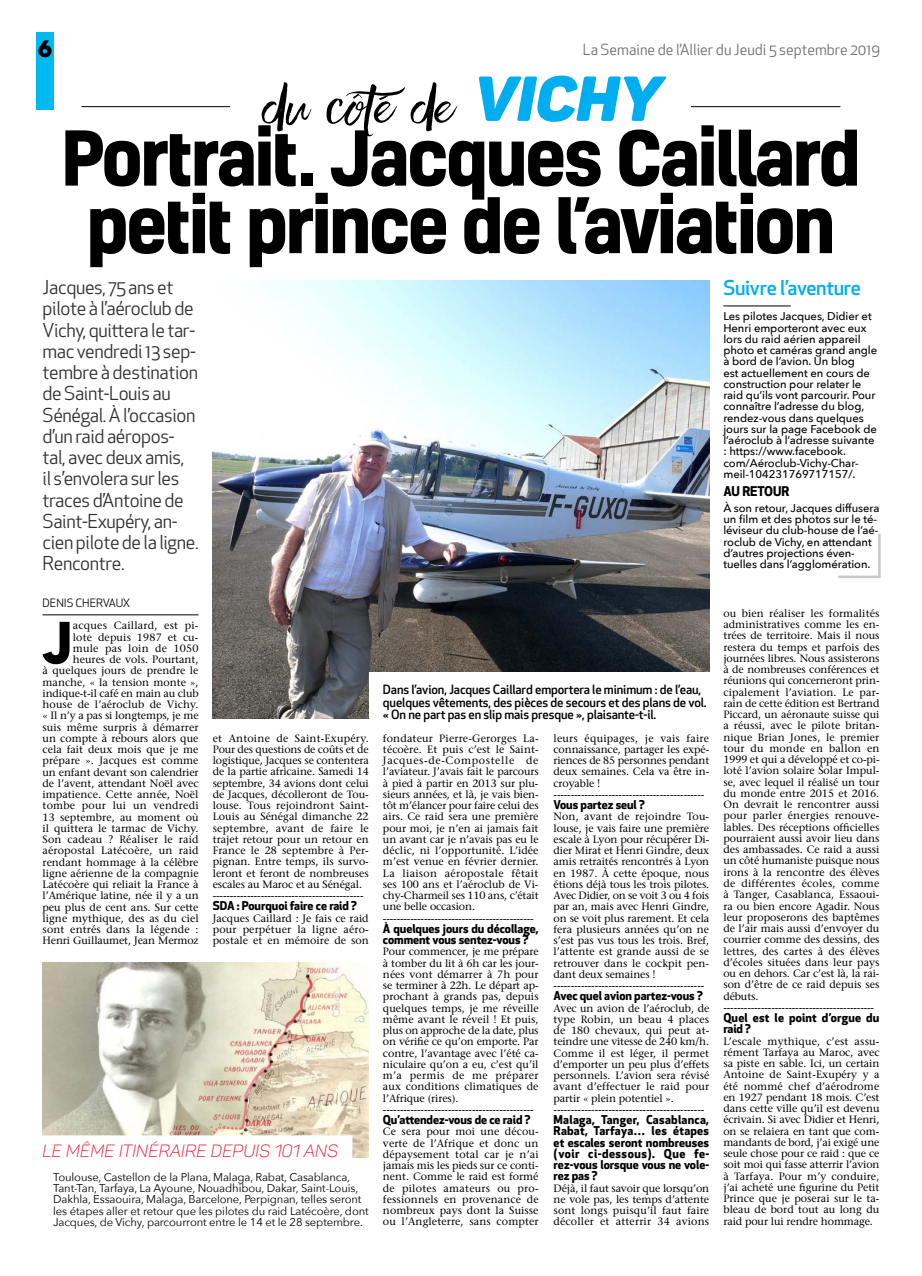
<style>
.page{position:relative;width:922px;height:1276px;background:#fff}
.page>*{position:absolute;margin:0;border:0;box-sizing:border-box;transform-origin:0 0}
.t1{font:700 72.5px/67.5px "Kelson";letter-spacing:-.04em;color:#000;text-align:center}
.t2{font:700 58.25px "Avenir Next";color:#000}
.t3{font:52.5px "Faith And Glory One";color:#000}
.t4{font:700 22.5px "Avant Garde";color:#000}
.t5{font:500 20px "Apex New";letter-spacing:-.015em;color:#00aeef}
.t6{font:18.75px/21.2px "Apex New";letter-spacing:-.02em;color:#2e2e2f}
.t7{font:17.5px "Panton Lightitalic Caps";letter-spacing:.01em;color:#ed1b35}
.t8{font:15px "Apex New";color:#6d6e71}
.t9{font:700 13.12px "Apex New";letter-spacing:-.005em;color:#000}
.t10{font:500 12.5px/12.5px "Apex New";letter-spacing:-.01em;color:#000}
.t11{font:700 11.88px/11.2px "Apex New";letter-spacing:-.005em;color:#000}
.t12{font:700 11.88px/11.2px "Apex New";letter-spacing:.015em;color:#000}
.t13{font:500 11.25px/11.2px "Avenir Next";letter-spacing:-.005em;color:#000}
.t14{font:11.25px/11.2px "Avenir Next";letter-spacing:-.01em;color:#000}
.t15{font:11.25px "Apex New";color:#000}
.t16{font:500 10.62px/11.2px "Stone Serif Std";color:#000}
.s1{font-family:"Panton Blackitalic Caps";font-size:62.5px;color:#00aeef}
</style>
<div class="page">
<hr style="left:81px;top:106px;width:759px;height:1px;background:#000">
<div style="left:230px;top:60px;width:461px;height:75px;background:#fff"></div>
<hr style="left:43px;top:614px;width:155px;height:1px;background:#000">
<img style="left:213px;top:280px;width:496px;height:438px">
<div style="left:369px;top:672px;width:340px;height:53px;background:#fff"></div>
<img style="left:43px;top:962px;width:326px;height:195px">
<div style="left:32px;top:1135px;width:320px;height:28px;background:#fff"></div>
<hr style="left:877px;top:533px;width:3px;height:43px;background:#c7c8ca">
<hr style="left:838px;top:575px;width:42px;height:3px;background:#c7c8ca">
<hr style="left:723px;top:306px;width:67px;height:1px;background:#000">
<div style="left:36px;top:32px;width:18px;height:78px;background:#00b9f1"></div>
<h3 class="t4" style="left:38px;top:34px;width:15px">6</h3>
<h3 class="t8" style="left:582px;top:40px;width:299px">La Semaine de l’Allier du Jeudi 5 septembre 2019</h3>
<h3 class="t3" style="left:262px;top:72px;width:401px">du côté de <span class="s1">Vichy</span></h3>
<h1 class="t1" style="left:61px;top:122px;width:801px">Portrait. Jacques Caillard petit prince de l’aviation</h1>
<p class="t6" style="left:43px;top:277px;width:157px">Jacques, 75 ans et pilote à l’aéroclub de<br>Vichy, quittera le tar&shy;mac vendredi 13 sep&shy;tembre à destination de Saint-Louis au<br>Sénégal. À l’occasion d’un raid aéropos&shy;tal, avec deux amis,<br>il s’envolera sur les traces d’Antoine de<br>Saint-Exupéry, an&shy;cien pilote de la ligne.<br>Rencontre.</p>
<p class="t15" style="left:43px;top:596px;width:89px">DENIS CHERVAUX</p>
<h2 class="t2" style="left:43px;top:592px;width:32px">J</h2>
<p class="t16" style="left:43px;top:620px;width:158px;text-align:right">acques Caillard, est pi-<br>lote depuis 1987 et cu-<br>mule pas loin de 1050 heures de vols. Pourtant,<br>à quelques jours de prendre le manche, « la tension monte », indique-t-il café en main au club house de l’aéroclub de Vichy. « Il n’y a pas si longtemps, je me suis même surpris à démarrer un compte à rebours alors que cela fait deux mois que je me prépare ». Jacques est comme un enfant devant son calendrier de l’avent, attendant Noël avec impatience. Cette année, Noël tombe pour lui un vendredi<br>13 septembre, au moment où il quittera le tarmac de Vichy.<br>Son cadeau ? Réaliser le raid aéropostal Latécoère, un raid rendant hommage à la célèbre ligne aérienne de la compagnie<br>Latécoère qui reliait la France à l’Amérique latine, née il y a un peu plus de cent ans. Sur cette ligne mythique, des as du ciel sont entrés dans la légende :<br>Henri Guillaumet, Jean Mermoz</p>
<p class="t16" style="left:213px;top:732px;width:157px">et Antoine de Saint-Exupéry.<br>Pour des questions de coûts et de logistique, Jacques se contentera de la partie africaine. Samedi 14 septembre, 34 avions dont celui de Jacques, décolleront de Tou&shy;louse. Tous rejoindront Saint-<br>Louis au Sénégal dimanche 22 septembre, avant de faire le trajet retour pour un retour en<br>France le 28 septembre à Per&shy;pignan. Entre temps, ils survo&shy;leront et feront de nombreuses escales au Maroc et au Sénégal. --------------------------------------------</p>
<p class="t11" style="left:213px;top:900px;width:146px">SDA : Pourquoi faire ce raid ?</p>
<p class="t16" style="left:213px;top:912px;width:157px;text-align:justify">Jacques Caillard : Je fais ce raid pour perpétuer la ligne aéro&shy;postale et en mémoire de son</p>
<h3 class="t7" style="left:43px;top:1139px;width:297px">LE MÊME ITINÉRAIRE DEPUIS 101 ANS</h3>
<p class="t14" style="left:53px;top:1171px;width:317px">Toulouse, Castellon de la Plana, Malaga, Rabat, Casablanca, Tant-Tan, Tarfaya, La Ayoune, Nouadhibou, Dakar, Saint-Louis, Dakhla, Essaouira, Malaga, Barcelone, Perpignan, telles seront les étapes aller et retour que les pilotes du raid Latécoère, dont Jacques, de Vichy, parcourront entre le 14 et le 28 septembre.</p>
<p class="t10" style="left:383px;top:683px;width:325px">Dans l’avion, Jacques Caillard emportera le minimum : de l’eau, quelques vêtements, des pièces de secours et des plans de vol. « On ne part pas en slip mais presque », plaisante-t-il.</p>
<p class="t16" style="left:383px;top:732px;width:157px">fondateur Pierre-Gerorges La&shy;técoère. Et puis c’est le Saint-<br>Jacques-de-Compostelle de l’aviateur. J’avais fait le parcours à pied à partir en 2013 sur plu&shy;sieurs années, et là, je vais bien&shy;tôt m’élancer pour faire celui des airs. Ce raid sera une première pour moi, je n’en ai jamais fait un avant car je n’avais pas eu le déclic, ni l’opportunité. L’idée m’est venue en février dernier.<br>La liaison aéropostale fêtait ses 100 ans et l’aéroclub de Vi&shy;chy-Charmeil ses 110 ans, c’était une belle occasion. --------------------------------------------</p>
<p class="t11" style="left:383px;top:922px;width:157px">À quelques jours du décollage, comment vous sentez-vous ?</p>
<p class="t16" style="left:383px;top:946px;width:157px">Pour commencer, je me prépare à tomber du lit à 6h car les jour&shy;nées vont démarrer à 7h pour se terminer à 22h. Le départ ap&shy;prochant à grands pas, depuis quelques temps, je me réveille même avant le réveil ! Et puis, plus on approche de la date, plus on vérifie ce qu’on emporte. Par contre, l’avantage avec l’été ca&shy;niculaire qu’on a eu, c’est qu’il m’a permis de me préparer aux conditions climatiques de l’Afrique (rires). --------------------------------------------</p>
<p class="t11" style="left:383px;top:1113px;width:149px">Qu’attendez-vous de ce raid ?</p>
<p class="t16" style="left:383px;top:1126px;width:157px;text-align:justify">Ce sera pour moi une décou&shy;verte de l’Afrique et donc un dépaysement total car je n’ai jamais mis les pieds sur ce conti&shy;nent. Comme le raid est formé de pilotes amateurs ou pro&shy;fessionnels en provenance de nombreux pays dont la Suisse ou l’Angleterre, sans compter</p>
<p class="t16" style="left:553px;top:732px;width:157px">leurs équipages, je vais faire connaissance, partager les expé&shy;riences de 85 personnes pendant deux semaines. Cela va être in&shy;croyable ! --------------------------------------------</p>
<p class="t11" style="left:553px;top:798px;width:93px">Vous partez seul ?</p>
<p class="t16" style="left:553px;top:811px;width:157px">Non, avant de rejoindre Tou&shy;louse, je vais faire une première escale à Lyon pour récupérer Di&shy;dier Mirat et Henri Gindre, deux amis retraités rencontrés à Lyon en 1987. À cette époque, nous étions déjà tous les trois pilotes.<br>Avec Didier, on se voit 3 ou 4 fois par an, mais avec Henri Gindre, on se voit plus rarement. Et cela fera plusieurs années qu’on ne s’est pas vus tous les trois. Bref, l’attente est grande aussi de se retrouver dans le cockpit pen&shy;dant deux semaines ! --------------------------------------------</p>
<p class="t11" style="left:553px;top:990px;width:151px">Avec quel avion partez-vous ?</p>
<p class="t16" style="left:553px;top:1002px;width:157px">Avec un avion de l’aéroclub, de type Robin, un beau 4 places de 180 chevaux, qui peut at&shy;teindre une vitesse de 240 km/h.<br>Comme il est léger, il permet d’emporter un peu plus d’effets personnels. L’avion sera révisé avant d’effectuer le raid pour partir « plein potentiel ». --------------------------------------------</p>
<p class="t11" style="left:553px;top:1113px;width:157px;text-align:justify">Malaga, Tanger, Casablanca, Rabat, Tarfaya… les étapes et escales seront nombreuses (voir ci-dessous). Que fe&shy;rez-vous lorsque vous ne vole&shy;rez pas ?</p>
<p class="t16" style="left:553px;top:1182px;width:157px;text-align:justify">Déjà, il faut savoir que lorsqu’on ne vole pas, les temps d’attente sont longs puisqu’il faut faire décoller et atterrir 34 avions</p>
<h3 class="t5" style="left:723px;top:274px;width:139px">Suivre l’aventure</h3>
<p class="t13" style="left:723px;top:310px;width:155px">Les pilotes Jacques, Didier et<br>Henri emporteront avec eux lors du raid aérien appareil photo et caméras grand angle à bord de l’avion. Un blog<br>est actuellement en cours de construction pour relater le raid qu’ils vont parcourir. Pour connaître l’adresse du blog, rendez-vous dans quelques jours sur la page Facebook de l’aéroclub à l’adresse suivante : https://www.facebook. com/Aéroclub-Vichy-Char&shy;meil-104231769717157/.</p>
<p class="t9" style="left:723px;top:482px;width:67px">AU RETOUR</p>
<p class="t13" style="left:723px;top:502px;width:157px">À son retour, Jacques diffusera un film et des photos sur le té&shy;léviseur du club-house de l’aé&shy;roclub de Vichy, en attendant d’autres projections éven&shy;tuelles dans l’agglomération.</p>
<p class="t16" style="left:723px;top:607px;width:158px">ou bien réaliser les formalités administratives comme les en&shy;trées de territoire. Mais il nous restera du temps et parfois des journées libres. Nous assisterons à de nombreuses conférences et réunions qui concerneront prin&shy;cipalement l’aviation. Le par&shy;rain de cette édition est Bertrand<br>Piccard, un aéronaute suisse qui a réussi, avec le pilote britan&shy;nique Brian Jones, le premier tour du monde en ballon en<br>1999 et qui a développé et co-pi&shy;loté l’avion solaire Solar Impul&shy;se, avec lequel il réalisé un tour du monde entre 2015 et 2016.<br>On devrait le rencontrer aussi pour parler énergies renouve&shy;lables. Des réceptions officielles pourraient aussi avoir lieu dans des ambassades. Ce raid a aussi un côté humaniste puisque nous irons à la rencontre des élèves de différentes écoles, comme à Tanger, Casablanca, Essaoui&shy;ra ou bien encore Agadir. Nous leur proposerons des baptêmes de l’air mais aussi d’envoyer du courrier comme des dessins, des lettres, des cartes à des élèves d’écoles situées dans leur pays ou en dehors. Car c’est là, la rai&shy;son d’être de ce raid depuis ses débuts. --------------------------------------------</p>
<p class="t12" style="left:723px;top:1011px;width:157px">Quel est le point d’orgue du raid ?</p>
<p class="t16" style="left:723px;top:1035px;width:157px;text-align:justify">L’escale mythique, c’est assu&shy;rément Tarfaya au Maroc, avec sa piste en sable. Ici, un certain Antoine de Saint-Exupéry y a été nommé chef d’aérodrome en 1927 pendant 18 mois. C’est dans cette ville qu’il est devenu écrivain. Si avec Didier et Henri, on se relaiera en tant que com&shy;mandants de bord, j’ai exigé une seule chose pour ce raid : que ce soit moi qui fasse atterrir l’avion à Tarfaya. Pour m’y conduire, j’ai acheté une figurine du Petit Prince que je poserai sur le ta&shy;bleau de bord tout au long du raid pour lui rendre hommage.</p>
</div>
